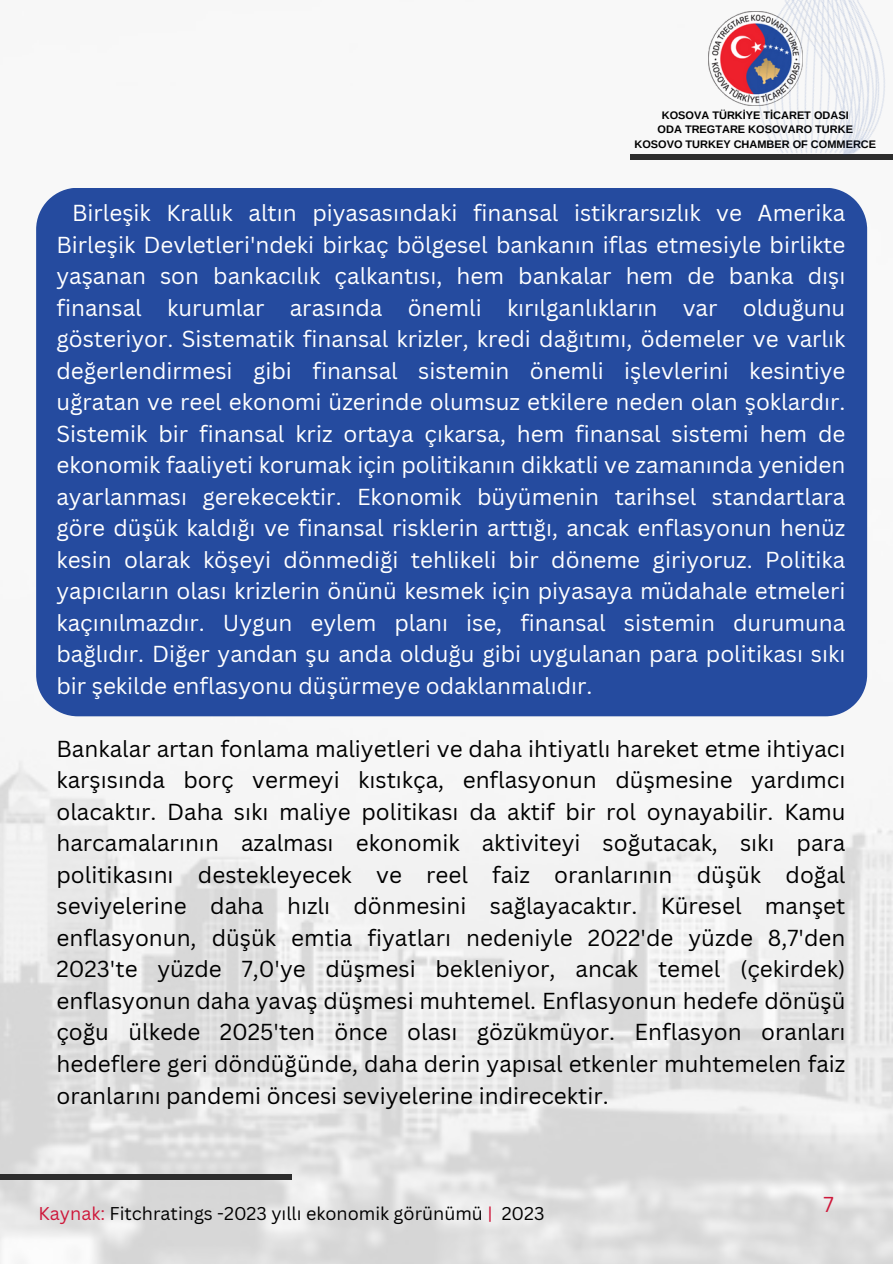
<style>
.page{position:relative;width:893px;height:1264px;background:#fff}
.page>*{position:absolute;margin:0;border:0;box-sizing:border-box;transform-origin:0 0}
.t1{font:22.5px/31.5px "Canva Sans";color:#fff;text-align:justify}
.t2{font:22.5px/31.5px "Canva Sans";color:#000;text-align:justify}
.t3{font:21px "Canva Sans";color:#ce173a}
.t4{font:18px "Canva Sans";color:#000}
.t5{font:700 10.95px "Arimo";color:#000}
.s1{color:#ce173a}
</style>
<div class="page">
<img style="left:0;top:226px;width:892px;height:1037px">
<div style="left:0;top:1174px;width:291px;height:6px;background:#2d2d2d"></div>
<div style="left:36px;top:188px;width:831px;height:528px;background:#254b9f"></div>
<img style="left:411px;top:0;width:481px;height:193px">
<p class="t5" style="left:661px;top:109px;width:188px">KOSOVA TÜRKİYE TİCARET ODASI</p>
<p class="t5" style="left:657px;top:123px;width:197px">ODA TREGTARE KOSOVARO TURKE</p>
<p class="t5" style="left:634px;top:138px;width:243px">KOSOVO TURKEY CHAMBER OF COMMERCE</p>
<p class="t1" style="left:56px;top:196px;width:790px;text-indent:16px">Birleşik Krallık altın piyasasındaki finansal istikrarsızlık ve Amerika Birleşik Devletleri'ndeki birkaç bölgesel bankanın iflas etmesiyle birlikte yaşanan son bankacılık çalkantısı, hem bankalar hem de banka dışı finansal kurumlar arasında önemli kırılganlıkların var olduğunu gösteriyor. Sistematik finansal krizler, kredi dağıtımı, ödemeler ve varlık değerlendirmesi gibi finansal sistemin önemli işlevlerini kesintiye uğratan ve reel ekonomi üzerinde olumsuz etkilere neden olan şoklardır.<br>Sistemik bir finansal kriz ortaya çıkarsa, hem finansal sistemi hem de ekonomik faaliyeti korumak için politikanın dikkatli ve zamanında yeniden ayarlanması gerekecektir. Ekonomik büyümenin tarihsel standartlara göre düşük kaldığı ve finansal risklerin arttığı, ancak enflasyonun henüz kesin olarak köşeyi dönmediği tehlikeli bir döneme giriyoruz. Politika yapıcıların olası krizlerin önünü kesmek için piyasaya müdahale etmeleri kaçınılmazdır. Uygun eylem planı ise, finansal sistemin durumuna bağlıdır. Diğer yandan şu anda olduğu gibi uygulanan para politikası sıkı bir şekilde enflasyonu düşürmeye odaklanmalıdır.</p>
<p class="t2" style="left:56px;top:732px;width:790px">Bankalar artan fonlama maliyetleri ve daha ihtiyatlı hareket etme ihtiyacı karşısında borç vermeyi kıstıkça, enflasyonun düşmesine yardımcı olacaktır. Daha sıkı maliye politikası da aktif bir rol oynayabilir. Kamu harcamalarının azalması ekonomik aktiviteyi soğutacak, sıkı para politikasını destekleyecek ve reel faiz oranlarının düşük doğal seviyelerine daha hızlı dönmesini sağlayacaktır. Küresel manşet enflasyonun, düşük emtia fiyatları nedeniyle 2022'de yüzde 8,7'den 2023'te yüzde 7,0'ye düşmesi bekleniyor, ancak temel (çekirdek) enflasyonun daha yavaş düşmesi muhtemel. Enflasyonun hedefe dönüşü çoğu ülkede 2025'ten önce olası gözükmüyor. Enflasyon oranları hedeflere geri döndüğünde, daha derin yapısal etkenler muhtemelen faiz oranlarını pandemi öncesi seviyelerine indirecektir.</p>
<p class="t4" style="left:39px;top:1200px;width:507px"><span class="s1">Kaynak:</span> Fitchratings -2023 yıllı ekonomik görünümü <span class="s1">|</span> 2023</p>
<p class="t3" style="left:823px;top:1189px;width:12px">7</p>
</div>
